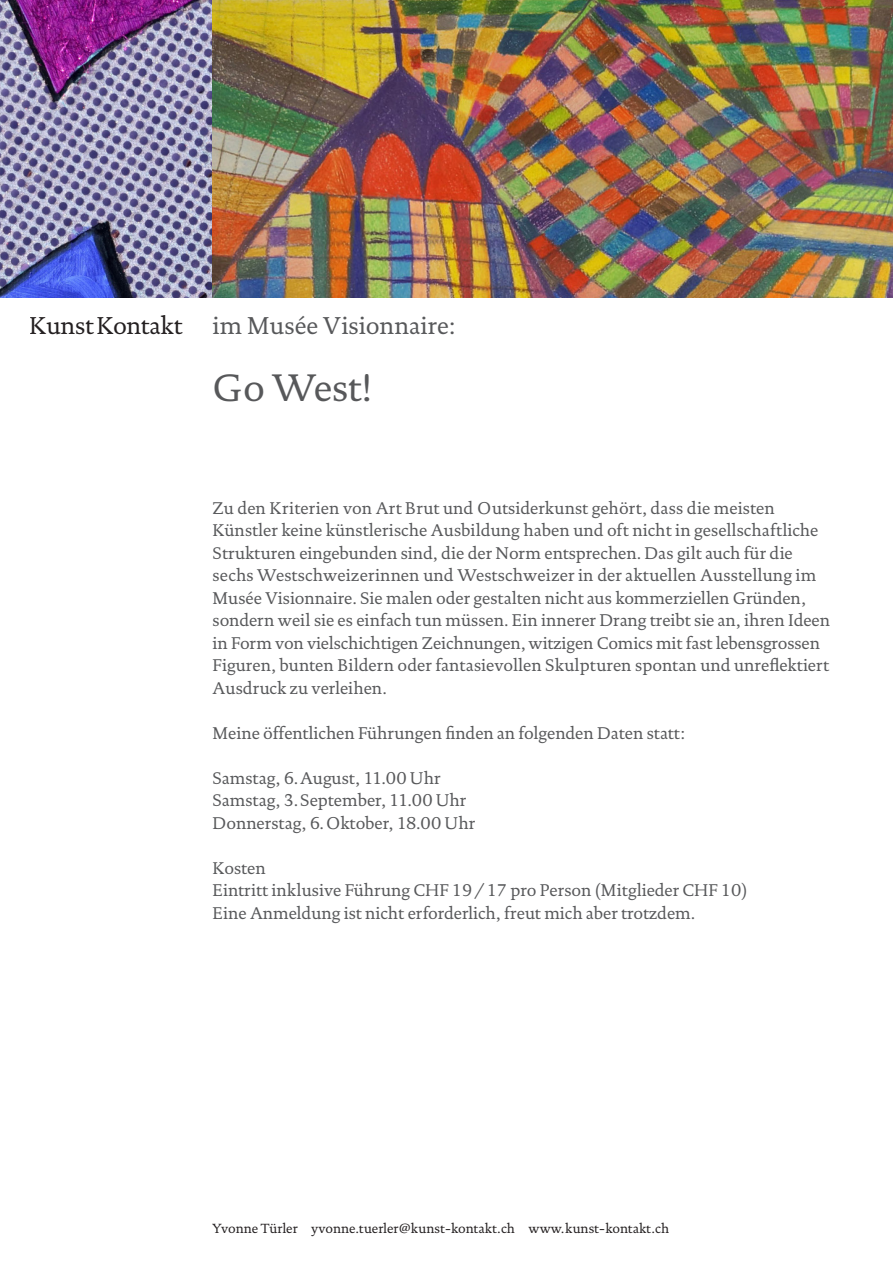
<style>
.page{position:relative;width:893px;height:1263px;background:#fff}
.page>*{position:absolute;margin:0;border:0;box-sizing:border-box;transform-origin:0 0}
.t1{font:39px "DTL Documenta T";letter-spacing:-.01em;color:#57585a}
.t2{font:24.75px "DTL Documenta T";color:#57585a}
.t3{font:17.25px/22.5px "DTL Documenta T";color:#57585a}
.t4{font:13.5px "DTL Documenta T";color:#231f20}
.s1{color:#231f20}
</style>
<div class="page">
<img style="left:0;top:0;width:893px;height:298px">
<h2 class="t2" style="left:30px;top:311px;width:427px"><span class="s1">Kunst Kontakt</span> im Musée Visionnaire:</h2>
<h1 class="t1" style="left:213px;top:365px;width:161px">Go West!</h1>
<p class="t3" style="left:213px;top:497px;width:619px">Zu den Kriterien von Art Brut und Outsiderkunst gehört, dass die meisten Künstler keine künstlerische Ausbildung haben und oft nicht in gesellschaftliche Strukturen eingebunden sind, die der Norm entsprechen. Das gilt auch für die sechs Westschweizerinnen und Westschweizer in der aktuellen Ausstellung im Musée Visionnaire. Sie malen oder gestalten nicht aus kommerziellen Gründen, sondern weil sie es einfach tun müssen. Ein innerer Drang treibt sie an, ihren Ideen in Form von vielschichtigen Zeichnungen, witzigen Comics mit fast lebensgrossen Figuren, bunten Bildern oder fantasievollen Skulpturen spontan und unreflektiert Ausdruck zu verleihen.</p>
<p class="t3" style="left:213px;top:722px;width:474px">Meine öffentlichen Führungen finden an folgenden Daten statt:</p>
<p class="t3" style="left:213px;top:767px;width:264px">Samstag, 6.August, 11.00 Uhr<br>Samstag, 3.September, 11.00 Uhr<br>Donnerstag, 6.Oktober, 18.00 Uhr</p>
<p class="t3" style="left:213px;top:857px;width:536px">Kosten<br>Eintritt inklusive Führung CHF 19/17 pro Person (Mitglieder CHF 10)<br>Eine Anmeldung ist nicht erforderlich, freut mich aber trotzdem.</p>
<p class="t4" style="left:213px;top:1221px;width:458px">Yvonne Türler yvonne.tuerler@kunst-kontakt.ch www.kunst-kontakt.ch</p>
</div>
